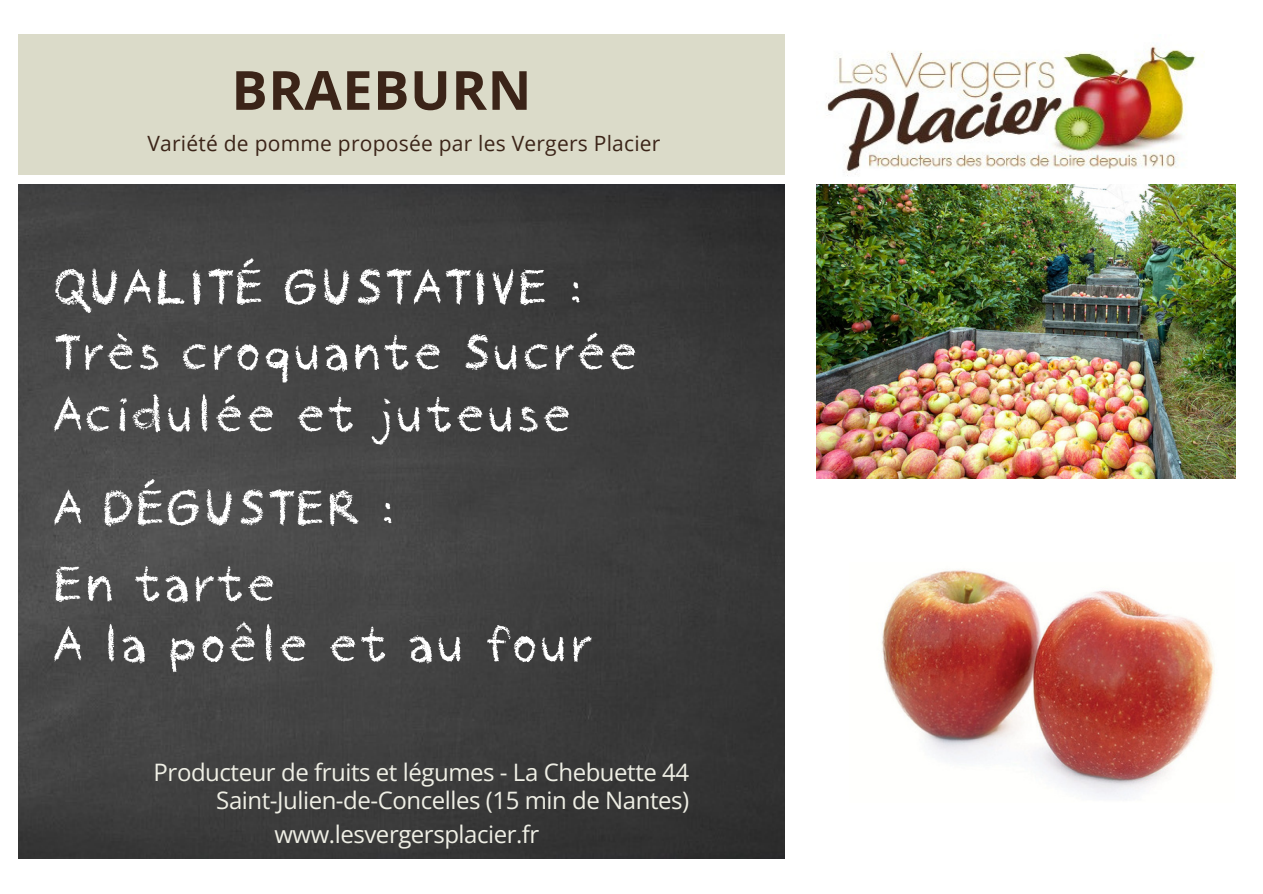
<style>
.page{position:relative;width:1263px;height:894px;background:#fff}
.page>*{position:absolute;margin:0;border:0;box-sizing:border-box;transform-origin:0 0}
.t1{font:700 54px "Open Sans";letter-spacing:.01em;color:#3b2418}
.t2{font:51px/65.2px "Crayon Hand Regular 2016 Demo";letter-spacing:.05em;color:#fff}
.t3{font:24px/28px "Open Sans";letter-spacing:-.02em;color:#efefe5;text-align:right}
.t4{font:21px "Open Sans";letter-spacing:.01em;color:#3b2418}
</style>
<div class="page">
<img style="left:19px;top:184px;width:766px;height:674px">
<img style="left:826px;top:45px;width:379px;height:131px">
<div style="left:19px;top:34px;width:766px;height:141px;background:#dbdbc9"></div>
<img style="left:881px;top:570px;width:334px;height:227px">
<img style="left:817px;top:184px;width:418px;height:294px">
<p class="t1" style="left:231px;top:52px;width:301px">BRAEBURN</p>
<p class="t4" style="left:147px;top:128px;width:514px">Variété de pomme proposée par les Vergers Placier</p>
<p class="t2" style="left:54px;top:260px;width:585px">QUALITÉ GUSTATIVE :<br>Très croquante Sucrée</p>
<p class="t2" style="left:54px;top:388px;width:519px">Acidulée et juteuse</p>
<p class="t2" style="left:54px;top:481px;width:343px">A DÉGUSTER :</p>
<p class="t2" style="left:54px;top:557px;width:223px">En tarte</p>
<p class="t2" style="left:54px;top:617px;width:540px">A la poêle et au four</p>
<p class="t3" style="left:154px;top:757px;width:537px">Producteur de fruits et légumes - La Chebuette 44<br>Saint-Julien-de-Concelles (15 min de Nantes)</p>
<p class="t3" style="left:274px;top:819px;width:266px">www.lesvergersplacier.fr</p>
</div>
